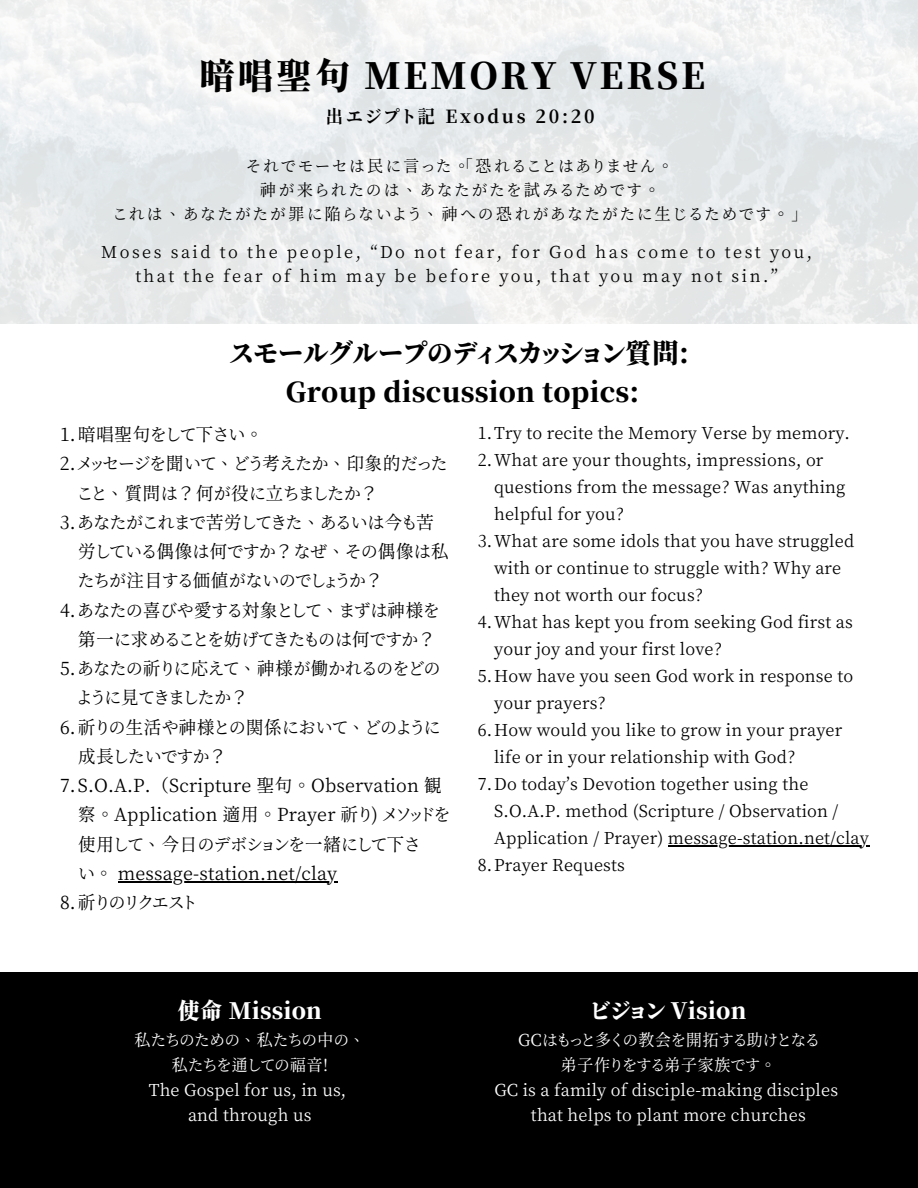
<style>
.page{position:relative;width:918px;height:1188px;background:#fff}
.page>*{position:absolute;margin:0;border:0;box-sizing:border-box;transform-origin:0 0}
.t1{font:36px "Gen Ryu Min TW H";letter-spacing:.07em;color:#000}
.t2{font:27px/39.3px "Gen Ryu Min TW H";letter-spacing:.01em;color:#000;text-align:center}
.t3{font:22.5px "Gen Ryu Min TW H";letter-spacing:.01em;color:#fff}
.t4{font:18px/29.2px "Gen Ryu Min TW R";letter-spacing:.01em;color:#000}
.t5{font:18px "Gen Ryu Min TW B";letter-spacing:.15em;color:#000}
.t6{font:16.5px/27px "Gen Ryu Min TW R";letter-spacing:.01em;color:#000}
.t7{font:16.5px "Gen Ryu Min TW R";letter-spacing:.15em;color:#000}
.t8{font:16.5px "Gen Ryu Min TW R";letter-spacing:.01em;color:#fff}
</style>
<div class="page">
<img style="left:0;top:0;width:918px;height:324px">
<div style="left:0;top:972px;width:918px;height:216px;background:#000"></div>
<hr style="left:118px;top:881px;width:219px;height:1px;background:#000">
<hr style="left:668px;top:845px;width:201px;height:2px;background:#000">
<h1 class="t1" style="left:199px;top:57px;width:508px">暗唱聖句 MEMORY VERSE</h1>
<h3 class="t5" style="left:325px;top:108px;width:271px">出エジプト記 Exodus 20:20</h3>
<p class="t7" style="left:247px;top:158px;width:429px">それでモーセは民に言った。「恐れることはありません。</p>
<p class="t7" style="left:260px;top:182px;width:402px">神が来られたのは、あなたがたを試みるためです。</p>
<p class="t7" style="left:114px;top:206px;width:688px">これは、あなたがたが罪に陥らないよう、神への恐れがあなたがたに生じるためです。」</p>
<p class="t7" style="left:101px;top:243px;width:713px">Moses said to the people, “Do not fear, for God has come to test you,</p>
<p class="t7" style="left:135px;top:267px;width:644px">that the fear of him may be before you, that you may not sin.”</p>
<p class="t2" style="left:229px;top:333px;width:461px">スモールグループのディスカッション質問:<br>Group discussion topics:</p>
<h2 class="t4" style="left:60px;top:420px;width:205px">1.暗唱聖句をして下さい。</h2>
<p class="t4" style="left:78px;top:449px;width:371px;text-indent:-18px">2.メッセージを聞いて、どう考えたか、印象的だったこと、質問は？何が役に立ちましたか？</p>
<p class="t4" style="left:78px;top:508px;width:373px;text-indent:-18px">3.あなたがこれまで苦労してきた、あるいは今も苦労している偶像は何ですか？なぜ、その偶像は私たちが注目する価値がないのでしょうか？</p>
<p class="t4" style="left:60px;top:595px;width:381px;text-align:right">4.あなたの喜びや愛する対象として、まずは神様を第一に求めることを妨げてきたものは何ですか？</p>
<p class="t4" style="left:78px;top:654px;width:364px;text-indent:-18px">5.あなたの祈りに応えて、神様が働かれるのをどのように見てきましたか？</p>
<p class="t4" style="left:78px;top:712px;width:364px;text-indent:-18px">6.祈りの生活や神様との関係において、どのように成長したいですか？</p>
<p class="t4" style="left:78px;top:771px;width:374px;text-indent:-18px">7.S.O.A.P.（Scripture 聖句。Observation 観察。Application 適用。Prayer 祈り) メソッドを使用して、今日のデボションを一緒にして下さ<br>い。 message-station.net/clay</p>
<p class="t4" style="left:60px;top:888px;width:137px">8.祈りのリクエスト</p>
<p class="t6" style="left:478px;top:420px;width:374px">1.Try to recite the Memory Verse by memory.</p>
<p class="t6" style="left:494px;top:447px;width:353px;text-indent:-16px">2.What are your thoughts, impressions, or questions from the message? Was anything helpful for you?</p>
<p class="t6" style="left:494px;top:528px;width:362px;text-indent:-16px">3.What are some idols that you have struggled with or continue to struggle with? Why are they not worth our focus?</p>
<p class="t6" style="left:494px;top:609px;width:360px;text-indent:-16px">4.What has kept you from seeking God first as your joy and your first love?</p>
<p class="t6" style="left:494px;top:663px;width:361px;text-indent:-16px">5.How have you seen God work in response to your prayers?</p>
<p class="t6" style="left:494px;top:717px;width:350px;text-indent:-16px">6.How would you like to grow in your prayer life or in your relationship with God?</p>
<p class="t6" style="left:494px;top:771px;width:376px;text-indent:-16px">7.Do today’s Devotion together using the<br>S.O.A.P. method (Scripture / Observation /<br>Application / Prayer) message-station.net/clay</p>
<p class="t6" style="left:478px;top:852px;width:149px">8.Prayer Requests</p>
<p class="t3" style="left:178px;top:999px;width:146px">使命 Mission</p>
<p class="t8" style="left:134px;top:1032px;width:233px">私たちのための、私たちの中の、</p>
<p class="t8" style="left:171px;top:1056px;width:158px">私たちを通しての福音!</p>
<p class="t8" style="left:149px;top:1081px;width:199px">The Gospel for us, in us,</p>
<p class="t8" style="left:188px;top:1106px;width:125px">and through us</p>
<p class="t3" style="left:590px;top:999px;width:157px">ビジョン Vision</p>
<p class="t8" style="left:518px;top:1032px;width:302px">GCはもっと多くの教会を開拓する助けとなる</p>
<p class="t8" style="left:561px;top:1056px;width:217px">弟子作りをする弟子家族です。</p>
<p class="t8" style="left:494px;top:1081px;width:345px">GC is a family of disciple-making disciples</p>
<p class="t8" style="left:531px;top:1106px;width:276px">that helps to plant more churches</p>
</div>
